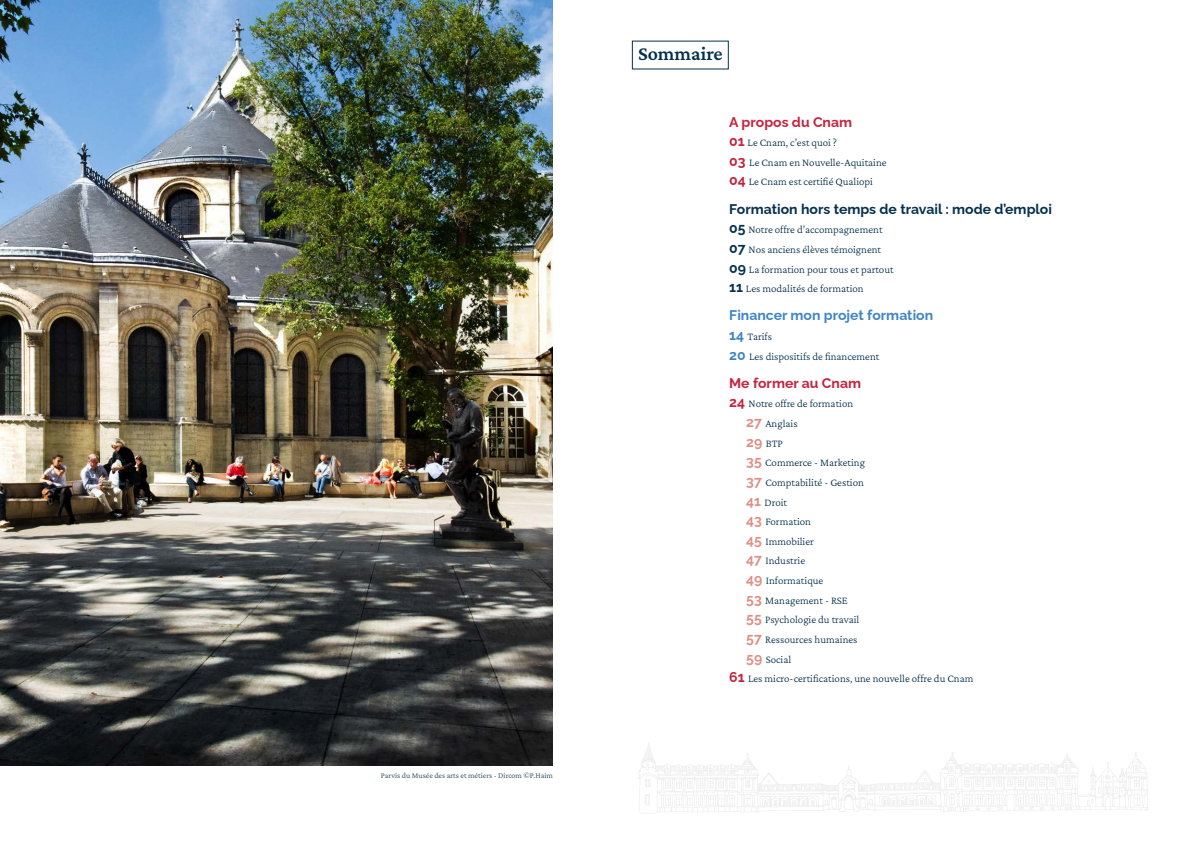
<style>
.page{position:relative;width:1191px;height:842px;background:#fff}
.page>*{position:absolute;margin:0;border:0;box-sizing:border-box;transform-origin:0 0}
.Surtitre_A4{font:600 20px "Crimson Pro";color:#05304d}
.t1{font:700 14px "Raleway";color:#05314d}
.t2{font:700 14px "Raleway";color:#4085c6}
.t3{font:700 14px "Raleway";color:#c3243c}
.t4{font:700 14px "Raleway";color:#c5243e}
.t5{font:300 11px "Crimson Pro";color:#05304d}
.t6{font:8px "Crimson Pro";color:#3c5965}
.s1{font-family:"Raleway";font-weight:700;font-size:14px;color:#c4233c}
.s2{font-family:"Raleway";font-weight:700;font-size:14px;color:#05314d}
.s3{font-family:"Raleway";font-weight:700;font-size:14px;color:#4085c6}
.s4{font-family:"Raleway";font-weight:700;font-size:14px;color:#c5243e}
.s5{font-family:"Raleway";font-weight:700;font-size:14px;color:#dd9187}
.s6{font-family:"Raleway";font-weight:700;font-size:14px;color:#c3243c}
</style>
<div class="page">
<img style="left:0;top:0;width:553px;height:765px">
<svg style="left:638px;top:743px;width:510px;height:71px"></svg>
<p class="t6" style="left:381px;top:771px;width:173px">Parvis du Musée des arts et métiers - Dircom ©P.Haim</p>
<p class="Surtitre_A4" style="left:638px;top:41px;width:86px">Sommaire</p>
<p class="t4" style="left:729px;top:111px;width:124px">A propos du Cnam</p>
<p class="t5" style="left:729px;top:136px;width:109px"><span class="s1">01</span> Le Cnam, c’est quoi ?</p>
<p class="t5" style="left:729px;top:155px;width:159px"><span class="s1">03</span> Le Cnam en Nouvelle-Aquitaine</p>
<p class="t5" style="left:729px;top:175px;width:145px"><span class="s1">04</span> Le Cnam est certifié Qualiopi</p>
<p class="t1" style="left:729px;top:198px;width:324px">Formation hors temps de travail : mode d’emploi</p>
<p class="t5" style="left:729px;top:223px;width:155px"><span class="s2">05</span> Notre offre d’accompagnement</p>
<p class="t5" style="left:729px;top:242px;width:153px"><span class="s2">07</span> Nos anciens élèves témoignent</p>
<p class="t5" style="left:729px;top:262px;width:166px"><span class="s2">09</span> La formation pour tous et partout</p>
<p class="t5" style="left:729px;top:282px;width:136px"><span class="s2">11</span> Les modalités de formation</p>
<p class="t2" style="left:729px;top:304px;width:205px">Financer mon projet formation</p>
<p class="t5" style="left:729px;top:329px;width:44px"><span class="s3">14</span> Tarifs</p>
<p class="t5" style="left:729px;top:349px;width:152px"><span class="s3">20</span> Les dispositifs de financement</p>
<p class="t3" style="left:729px;top:372px;width:133px">Me former au Cnam</p>
<p class="t5" style="left:729px;top:397px;width:125px"><span class="s4">24</span> Notre offre de formation</p>
<p class="t5" style="left:746px;top:416px;width:53px"><span class="s5">27</span> Anglais</p>
<p class="t5" style="left:746px;top:436px;width:38px"><span class="s5">29</span> BTP</p>
<p class="t5" style="left:746px;top:456px;width:120px"><span class="s5">35</span> Commerce - Marketing</p>
<p class="t5" style="left:746px;top:475px;width:119px"><span class="s5">37</span> Comptabilité - Gestion</p>
<p class="t5" style="left:746px;top:495px;width:42px"><span class="s5">41</span> Droit</p>
<p class="t5" style="left:746px;top:515px;width:66px"><span class="s5">43</span> Formation</p>
<p class="t5" style="left:746px;top:534px;width:69px"><span class="s5">45</span> Immobilier</p>
<p class="t5" style="left:746px;top:554px;width:60px"><span class="s5">47</span> Industrie</p>
<p class="t5" style="left:746px;top:573px;width:79px"><span class="s5">49</span> Informatique</p>
<p class="t5" style="left:746px;top:593px;width:103px"><span class="s5">53</span> Management - RSE</p>
<p class="t5" style="left:746px;top:613px;width:115px"><span class="s5">55</span> Psychologie du travail</p>
<p class="t5" style="left:746px;top:632px;width:113px"><span class="s5">57</span> Ressources humaines</p>
<p class="t5" style="left:746px;top:652px;width:46px"><span class="s5">59</span> Social</p>
<p class="t5" style="left:729px;top:672px;width:246px"><span class="s6">61</span> Les micro-certifications, une nouvelle offre du Cnam</p>
</div>
